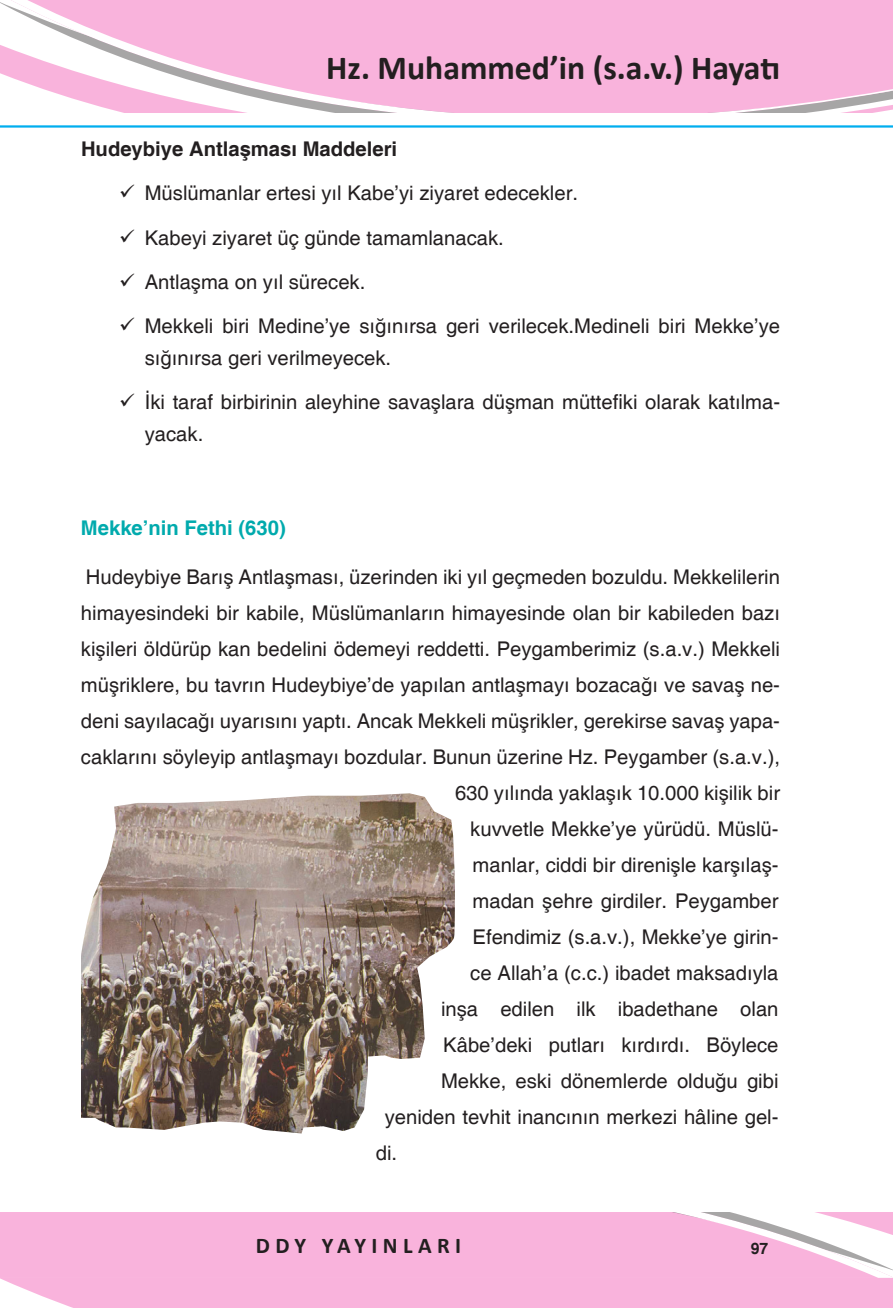
<style>
.page{position:relative;width:893px;height:1308px;background:#fff}
.page>*{position:absolute;margin:0;border:0;box-sizing:border-box;transform-origin:0 0}
.t1{font:700 33.75px "Calibri";color:#231f20}
.t2{font:700 22.5px "Calibri";letter-spacing:.24em;color:#231f20}
.t3{font:20.25px/44.3px "Helvetica";color:#231f20}
.t4{font:700 20.25px "Helvetica";color:#231f20}
.t5{font:700 20.25px "Helvetica";color:#00aaad}
.t6{font:700 15.75px "Helvetica";color:#231f20}
</style>
<div class="page">
<svg style="left:0;top:1213px;width:893px;height:94px;background:#f8b8dd"></svg>
<svg style="left:0;top:0;width:893px;height:45px;background:#f8b8dd"></svg>
<svg style="left:0;top:45px;width:893px;height:67px;fill:#f9b3dc"></svg>
<hr style="left:0;top:125px;width:893px;height:3px;background:#00aeef">
<img style="left:81px;top:793px;width:374px;height:340px">
<h1 class="t1" style="left:326px;top:44px;width:455px">Hz. Muhammed’in (s.a.v.) Hayatı</h1>
<p class="t4" style="left:81px;top:137px;width:318px">Hudeybiye Antlaşması Maddeleri</p>
<p class="t3" style="left:145px;top:172px;width:637px">Müslümanlar ertesi yıl Kabe’yi ziyaret edecekler.<br>Kabeyi ziyaret üç günde tamamlanacak.<br>Antlaşma on yıl sürecek.<br>Mekkeli biri Medine’ye sığınırsa geri verilecek.Medineli biri Mekke’ye</p>
<p class="t3" style="left:145px;top:336px;width:637px">sığınırsa geri verilmeyecek.<br>İki taraf birbirinin aleyhine savaşlara düşman müttefiki olarak katılma-</p>
<p class="t3" style="left:145px;top:412px;width:60px">yacak.</p>
<p class="t5" style="left:81px;top:515px;width:206px">Mekke’nin Fethi (630)</p>
<p class="t3" style="left:86px;top:555px;width:696px">Hudeybiye Barış Antlaşması, üzerinden iki yıl geçmeden bozuldu. Mekkelilerin</p>
<p class="t3" style="left:81px;top:591px;width:701px">himayesindeki bir kabile, Müslümanların himayesinde olan bir kabileden bazı</p>
<p class="t3" style="left:81px;top:627px;width:700px">kişileri öldürüp kan bedelini ödemeyi reddetti. Peygamberimiz (s.a.v.) Mekkeli</p>
<p class="t3" style="left:81px;top:663px;width:701px">müşriklere, bu tavrın Hudeybiye’de yapılan antlaşmayı bozacağı ve savaş ne-</p>
<p class="t3" style="left:81px;top:699px;width:701px">deni sayılacağı uyarısını yaptı. Ancak Mekkeli müşrikler, gerekirse savaş yapa-</p>
<p class="t3" style="left:81px;top:735px;width:701px">caklarını söyleyip antlaşmayı bozdular. Bunun üzerine Hz. Peygamber (s.a.v.),</p>
<p class="t3" style="left:455px;top:771px;width:327px">630 yılında yaklaşık 10.000 kişilik bir</p>
<p class="t3" style="left:470px;top:807px;width:310px">kuvvetle Mekke’ye yürüdü. Müslü-</p>
<p class="t3" style="left:472px;top:843px;width:307px">manlar, ciddi bir direnişle karşılaş-</p>
<p class="t3" style="left:472px;top:879px;width:307px">madan şehre girdiler. Peygamber</p>
<p class="t3" style="left:472px;top:915px;width:307px">Efendimiz (s.a.v.), Mekke’ye girin-</p>
<p class="t3" style="left:470px;top:951px;width:310px">ce Allah’a (c.c.) ibadet maksadıyla</p>
<p class="t3" style="left:441px;top:987px;width:339px">inşa edilen ilk ibadethane olan</p>
<p class="t3" style="left:443px;top:1023px;width:337px">Kâbe’deki putları kırdırdı. Böylece</p>
<p class="t3" style="left:441px;top:1059px;width:339px">Mekke, eski dönemlerde olduğu gibi</p>
<p class="t3" style="left:385px;top:1095px;width:395px">yeniden tevhit inancının merkezi hâline gel-</p>
<p class="t3" style="left:376px;top:1131px;width:23px">di.</p>
<p class="t2" style="left:256px;top:1229px;width:207px">DDY YAYINLARI</p>
<p class="t6" style="left:751px;top:1238px;width:19px">97</p>
</div>
